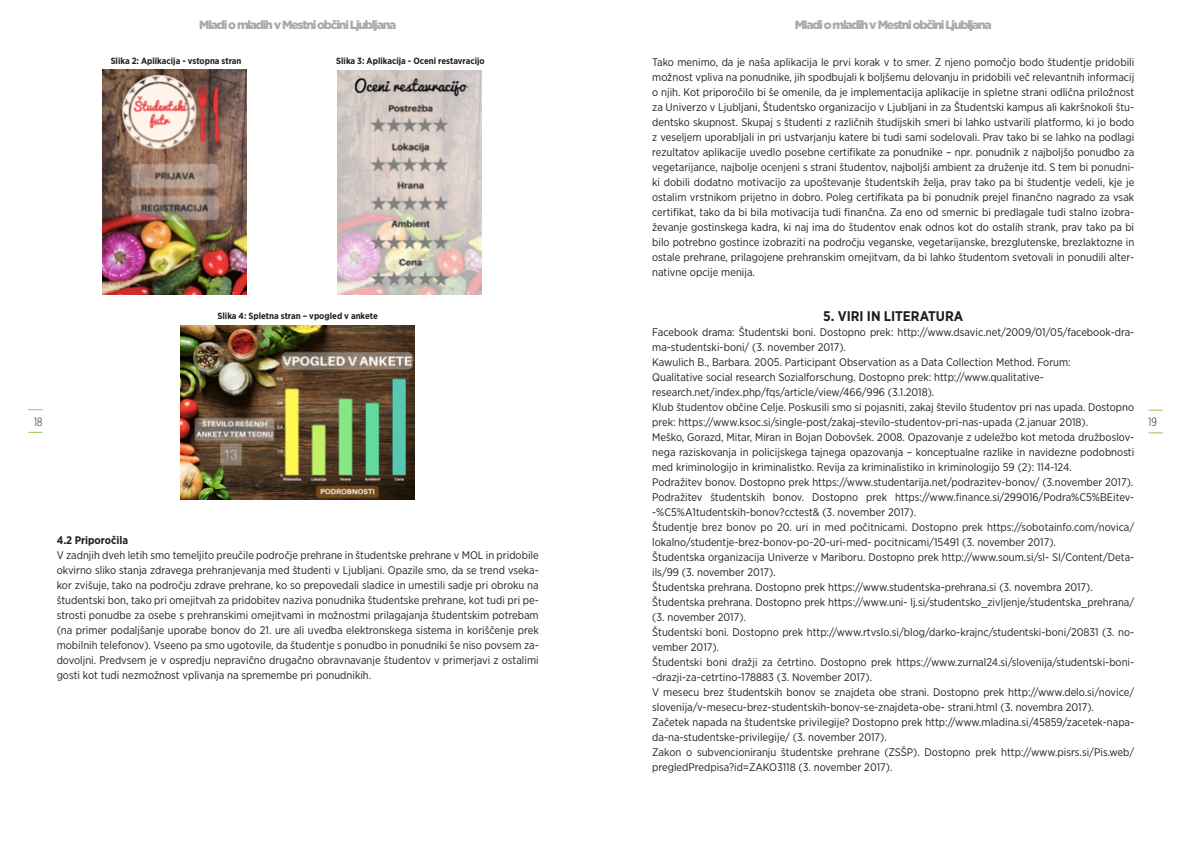
<style>
.page{position:relative;width:1191px;height:842px;background:#fff}
.page>*{position:absolute;margin:0;border:0;box-sizing:border-box;transform-origin:0 0}
.t1{font:700 14px "Gotham Narrow";color:#231f20}
.t2{font:900 12px "Gotham";letter-spacing:-.1em;color:#a7a9ac}
.t3{font:300 12px "Gotham X Narrow";color:#231f20}
.t4{font:11px/15px "Gotham Narrow";color:#231f20;text-align:justify}
.t5{font:700 11px "Gotham Narrow";color:#231f20}
.t6{font:700 9px "Gotham Narrow";color:#231f20}
</style>
<div class="page">
<svg style="left:28px;top:409px;width:15px;height:1px"></svg>
<svg style="left:28px;top:432px;width:15px;height:1px"></svg>
<svg style="left:1148px;top:410px;width:14px;height:1px"></svg>
<svg style="left:1148px;top:432px;width:14px;height:1px"></svg>
<img style="left:102px;top:70px;width:144px;height:225px">
<img style="left:338px;top:71px;width:144px;height:224px">
<img style="left:181px;top:326px;width:234px;height:174px">
<p class="t2" style="left:199px;top:16px;width:198px">Mladi o mladih v Mestni občini Ljubljana</p>
<p class="t2" style="left:794px;top:16px;width:198px">Mladi o mladih v Mestni občini Ljubljana</p>
<p class="t6" style="left:111px;top:55px;width:132px">Slika 2: Aplikacija - vstopna stran</p>
<p class="t6" style="left:336px;top:55px;width:150px">Slika 3: Aplikacija - Oceni restavracijo</p>
<p class="t4" style="left:652px;top:54px;width:483px">Tako menimo, da je naša aplikacija le prvi korak v to smer. Z njeno pomočjo bodo študentje pridobili možnost vpliva na ponudnike, jih spodbujali k boljšemu delovanju in pridobili več relevantnih informacij o njih. Kot priporočilo bi še omenile, da je implementacija aplikacije in spletne strani odlična priložnost za Univerzo v Ljubljani, Študentsko organizacijo v Ljubljani in za Študentski kampus ali kakršnokoli štu&shy;dentsko skupnost. Skupaj s študenti z različnih študijskih smeri bi lahko ustvarili platformo, ki jo bodo z veseljem uporabljali in pri ustvarjanju katere bi tudi sami sodelovali. Prav tako bi se lahko na podlagi rezultatov aplikacije uvedlo posebne certifikate za ponudnike – npr. ponudnik z najboljšo ponudbo za vegetarijance, najbolje ocenjeni s strani študentov, najboljši ambient za druženje itd. S tem bi ponudni&shy;ki dobili dodatno motivacijo za upoštevanje študentskih želja, prav tako pa bi študentje vedeli, kje je ostalim vrstnikom prijetno in dobro. Poleg certifikata pa bi ponudnik prejel finančno nagrado za vsak certifikat, tako da bi bila motivacija tudi finančna. Za eno od smernic bi predlagale tudi stalno izobra&shy;ževanje gostinskega kadra, ki naj ima do študentov enak odnos kot do ostalih strank, prav tako pa bi bilo potrebno gostince izobraziti na področju veganske, vegetarijanske, brezglutenske, brezlaktozne in ostale prehrane, prilagojene prehranskim omejitvam, da bi lahko študentom svetovali in ponudili alter&shy;nativne opcije menija.</p>
<p class="t1" style="left:823px;top:307px;width:141px">5. VIRI IN LITERATURA</p>
<p class="t4" style="left:652px;top:324px;width:483px;text-align:left">Facebook drama: Študentski boni. Dostopno prek: http://www.dsavic.net/2009/01/05/facebook-dra&shy;ma-studentski-boni/ (3. november 2017).<br>Kawulich B., Barbara. 2005. Participant Observation as a Data Collection Method. Forum:<br>Qualitative social research Sozialforschung. Dostopno prek: http://www.qualitative&shy;research.net/index.php/fqs/article/view/466/996 (3.1.2018).<br>Klub študentov občine Celje. Poskusili smo si pojasniti, zakaj število študentov pri nas upada. Dostopno prek: https://www.ksoc.si/single-post/zakaj-stevilo-studentov-pri-nas-upada (2.januar 2018).<br>Meško, Gorazd, Mitar, Miran in Bojan Dobovšek. 2008. Opazovanje z udeležbo kot metoda družboslov&shy;nega raziskovanja in policijskega tajnega opazovanja – konceptualne razlike in navidezne podobnosti med kriminologijo in kriminalistko. Revija za kriminalistiko in kriminologijo 59 (2): 114-124.<br>Podražitev bonov. Dostopno prek https://www.studentarija.net/podrazitev-bonov/ (3.november 2017).<br>Podražitev študentskih bonov. Dostopno prek https://www.finance.si/299016/Podra%C5%BEitev--%C5%A1tudentskih-bonov?cctest&amp; (3. november 2017).<br>Študentje brez bonov po 20. uri in med počitnicami. Dostopno prek https://sobotainfo.com/novica/ lokalno/studentje-brez-bonov-po-20-uri-med- pocitnicami/15491 (3. november 2017).<br>Študentska organizacija Univerze v Mariboru. Dostopno prek http://www.soum.si/sl- SI/Content/Deta&shy;ils/99 (3. november 2017).<br>Študentska prehrana. Dostopno prek https://www.studentska-prehrana.si (3. novembra 2017).<br>Študentska prehrana. Dostopno prek https://www.uni- lj.si/studentsko_zivljenje/studentska_prehrana/ (3. november 2017).<br>Študentski boni. Dostopno prek http://www.rtvslo.si/blog/darko-krajnc/studentski-boni/20831 (3. no&shy;vember 2017).<br>Študentski boni dražji za četrtino. Dostopno prek https://www.zurnal24.si/slovenija/studentski-boni--drazji-za-cetrtino-178883 (3. November 2017).<br>V mesecu brez študentskih bonov se znajdeta obe strani. Dostopno prek http://www.delo.si/novice/ slovenija/v-mesecu-brez-studentskih-bonov-se-znajdeta-obe- strani.html (3. novembra 2017).<br>Začetek napada na študentske privilegije? Dostopno prek http://www.mladina.si/45859/zacetek-napa&shy;da-na-studentske-privilegije/ (3. november 2017).<br>Zakon o subvencioniranju študentske prehrane (ZSŠP). Dostopno prek http://www.pisrs.si/Pis.web/ pregledPredpisa?id=ZAKO3118 (3. november 2017).</p>
<p class="t6" style="left:218px;top:310px;width:162px">Slika 4: Spletna stran – vpogled v ankete</p>
<p class="t3" style="left:34px;top:414px;width:10px">18</p>
<p class="t3" style="left:1148px;top:414px;width:10px">19</p>
<p class="t5" style="left:57px;top:533px;width:73px">4.2 Priporočila</p>
<p class="t4" style="left:57px;top:547px;width:483px">V zadnjih dveh letih smo temeljito preučile področje prehrane in študentske prehrane v MOL in pridobile okvirno sliko stanja zdravega prehranjevanja med študenti v Ljubljani. Opazile smo, da se trend vseka&shy;kor zvišuje, tako na področju zdrave prehrane, ko so prepovedali sladice in umestili sadje pri obroku na študentski bon, tako pri omejitvah za pridobitev naziva ponudnika študentske prehrane, kot tudi pri pe&shy;strosti ponudbe za osebe s prehranskimi omejitvami in možnostmi prilagajanja študentskim potrebam (na primer podaljšanje uporabe bonov do 21. ure ali uvedba elektronskega sistema in koriščenje prek mobilnih telefonov). Vseeno pa smo ugotovile, da študentje s ponudbo in ponudniki še niso povsem za&shy;dovoljni. Predvsem je v ospredju nepravično drugačno obravnavanje študentov v primerjavi z ostalimi gosti kot tudi nezmožnost vplivanja na spremembe pri ponudnikih.</p>
</div>
